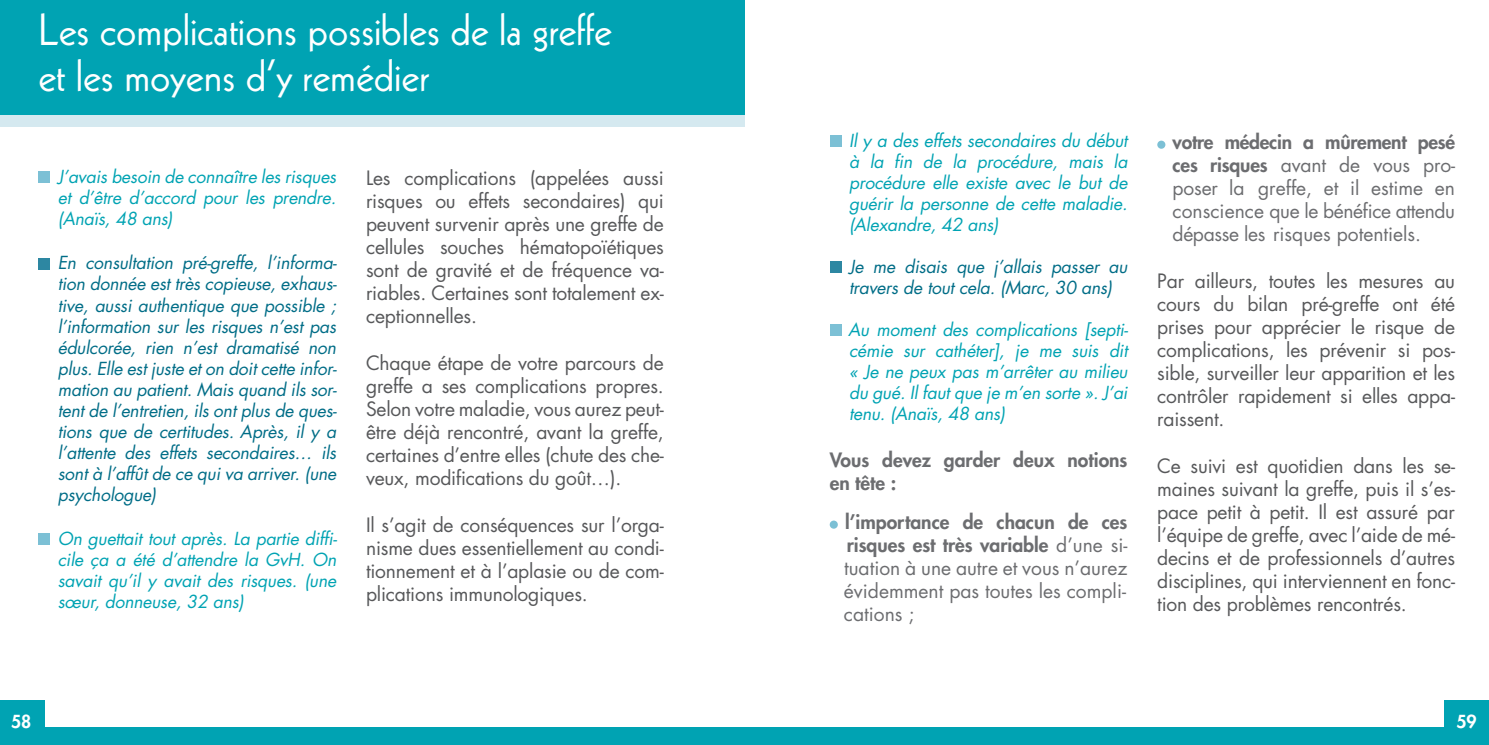
<style>
.page{position:relative;width:1489px;height:745px;background:#fff}
.page>*{position:absolute;margin:0;border:0;box-sizing:border-box;transform-origin:0 0}
.t1{font:43.75px/45.5px "Kabel";color:#fff}
.t2{font:19.25px/23.1px "Futura";letter-spacing:-.01em;color:#57585a;text-align:justify}
.t3{font:19.25px/23.1px "Futura";color:#6c6d70;text-align:justify}
.t4{font:800 19.25px/23.1px "Futura";color:#6c6d70}
.t5{font:italic 17.5px/21px "Futura";letter-spacing:-.01em;color:#00a3b3;text-align:justify}
.t6{font:italic 17.5px/21px "Futura";letter-spacing:-.01em;color:#006d87;text-align:justify}
.t7{font:800 17.5px "Futura";color:#fff}
.s1{font-weight:800}
</style>
<div class="page">
<div style="left:0;top:94px;width:744px;height:32px;background:#d5e9f0"></div>
<div style="left:0;top:727px;width:1488px;height:17px;background:#00a3b3"></div>
<div style="left:0;top:0;width:744px;height:114px;background:#00a3b3"></div>
<div style="left:38px;top:171px;width:12px;height:12px;background:#7cc0d5"></div>
<div style="left:38px;top:257px;width:12px;height:12px;background:#2d87a2"></div>
<div style="left:38px;top:532px;width:12px;height:12px;background:#7cc0d5"></div>
<div style="left:829px;top:135px;width:12px;height:12px;background:#7cc0d5"></div>
<div style="left:829px;top:261px;width:12px;height:12px;background:#2d87a2"></div>
<div style="left:829px;top:324px;width:12px;height:12px;background:#7cc0d5"></div>
<div style="left:829px;top:520px;width:8px;height:8px;background:#7cc0d5;border-radius:50%"></div>
<div style="left:1157px;top:140px;width:8px;height:9px;background:#7cc0d5;border-radius:50%"></div>
<div style="left:0;top:699px;width:45px;height:45px;background:#00a3b3"></div>
<div style="left:1444px;top:699px;width:44px;height:45px;background:#00a3b3"></div>
<h1 class="t1" style="left:38px;top:7px;width:575px">Les complications possibles de la greffe et les moyens d’y remédier</h1>
<p class="t5" style="left:58px;top:166px;width:280px">J’avais besoin de connaître les risques et d’être d’accord pour les prendre. (Anaïs, 48 ans)</p>
<p class="t6" style="left:58px;top:252px;width:281px">En consultation pré-greffe, l’informa&shy;tion donnée est très copieuse, exhaus&shy;tive, aussi authentique que possible ; l’information sur les risques n’est pas édulcorée, rien n’est dramatisé non plus. Elle est juste et on doit cette infor&shy;mation au patient. Mais quand ils sor&shy;tent de l’entretien, ils ont plus de ques&shy;tions que de certitudes. Après, il y a l’attente des effets secondaires… ils sont à l’affût de ce qui va arriver. (une psychologue)</p>
<p class="t5" style="left:58px;top:528px;width:281px">On guettait tout après. La partie diffi&shy;cile ça a été d’attendre la GvH. On savait qu’il y avait des risques. (une sœur, donneuse, 32 ans)</p>
<p class="t2" style="left:366px;top:166px;width:299px">Les complications (appelées aussi risques ou effets secondaires) qui peuvent survenir après une greffe de cellules souches hématopoïétiques sont de gravité et de fréquence va&shy;riables. Certaines sont totalement ex&shy;ceptionnelles.</p>
<p class="t2" style="left:366px;top:351px;width:299px">Chaque étape de votre parcours de greffe a ses complications propres.<br>Selon votre maladie, vous aurez peut&shy;être déjà rencontré, avant la greffe, certaines d’entre elles (chute des che&shy;veux, modifications du goût…).</p>
<p class="t2" style="left:366px;top:512px;width:299px">Il s’agit de conséquences sur l’orga&shy;nisme dues essentiellement au condi&shy;tionnement et à l’aplasie ou de com&shy;plications immunologiques.</p>
<p class="t5" style="left:849px;top:130px;width:280px">Il y a des effets secondaires du début à la fin de la procédure, mais la procédure elle existe avec le but de guérir la personne de cette maladie. (Alexandre, 42 ans)</p>
<p class="t6" style="left:849px;top:256px;width:280px">Je me disais que j’allais passer au travers de tout cela. (Marc, 30 ans)</p>
<p class="t5" style="left:848px;top:319px;width:282px">Au moment des complications [septi&shy;cémie sur cathéter], je me suis dit « Je ne peux pas m’arrêter au milieu du gué. Il faut que je m’en sorte ». J’ai tenu. (Anaïs, 48 ans)</p>
<p class="t4" style="left:829px;top:447px;width:299px">Vous devez garder deux notions en tête :</p>
<p class="t3" style="left:844px;top:510px;width:285px"><span class="s1">l’importance de chacun de ces risques est très variable</span> d’une si&shy;tuation à une autre et vous n’aurez évidemment pas toutes les compli&shy;cations ;</p>
<p class="t3" style="left:1172px;top:130px;width:284px"><span class="s1">votre médecin a mûrement pesé ces risques</span> avant de vous pro&shy;poser la greffe, et il estime en conscience que le bénéfice attendu dépasse les risques potentiels.</p>
<p class="t2" style="left:1157px;top:269px;width:299px">Par ailleurs, toutes les mesures au cours du bilan pré-greffe ont été prises pour apprécier le risque de complications, les prévenir si pos&shy;sible, surveiller leur apparition et les contrôler rapidement si elles appa&shy;raissent.</p>
<p class="t2" style="left:1157px;top:454px;width:299px">Ce suivi est quotidien dans les se&shy;maines suivant la greffe, puis il s’es&shy;pace petit à petit. Il est assuré par l’équipe de greffe, avec l’aide de mé&shy;decins et de professionnels d’autres disciplines, qui interviennent en fonc&shy;tion des problèmes rencontrés.</p>
<p class="t7" style="left:11px;top:709px;width:22px">58</p>
<p class="t7" style="left:1456px;top:709px;width:22px">59</p>
</div>
